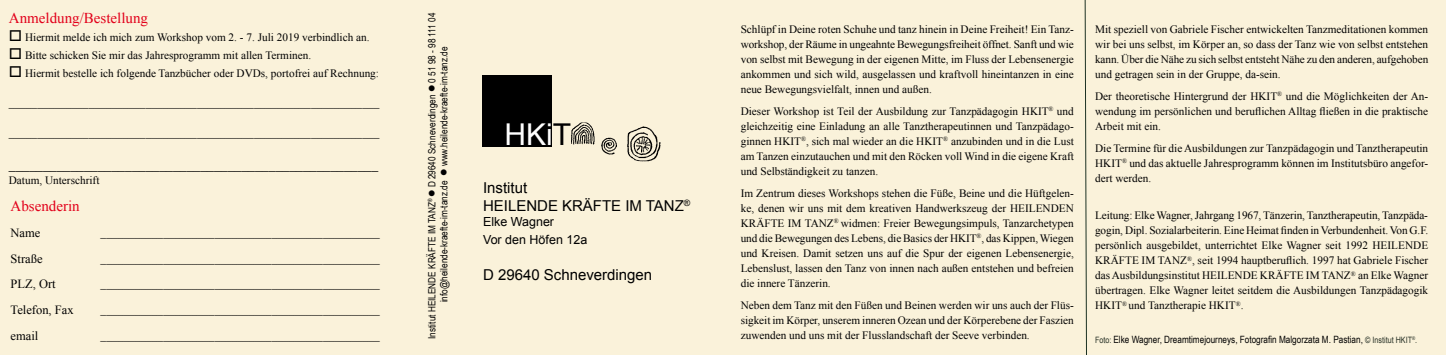
<style>
.page{position:relative;width:1446px;height:355px;background:#fff}
.page>*{position:absolute;margin:0;border:0;box-sizing:border-box;transform-origin:0 0}
.t1{font:30px "Arial";color:#fff}
.t2{font:15px "Arial Narrow";color:#000}
.t3{font:15px/18px "Arial";color:#000}
.t4{font:15px "Times New Roman";color:#e2001a}
.t5{font:12.5px "Arial Narrow";color:#000}
.t6{font:12.5px/25.6px "Times New Roman";color:#000}
.t7{font:12.5px/18px "Arial";color:#000}
.t8{font:11.25px/15px "Times New Roman";color:#000;text-align:justify}
.t9{font:10px/12px "Arial Narrow";color:#000;text-align:center}
.s1{color:#000}
.s2{font-size:8.75px;color:#273126}
</style>
<div class="page">
<div style="left:0;top:0;width:1446px;height:354px;background:#faf2da"></div>
<div style="left:482px;top:75px;width:70px;height:71px;background:#000"></div>
<img style="left:571px;top:122px;width:90px;height:39px">
<svg style="left:1084px;top:0;width:3px;height:354px"></svg>
<h2 class="t4" style="left:9px;top:8px;width:141px">Anmeldung/Bestellung</h2>
<p class="t8" style="left:9px;top:29px;width:362px">□ Hiermit melde ich mich zum Workshop vom 2. - 7. Juli 2019 verbindlich an.</p>
<p class="t8" style="left:9px;top:47px;width:304px">□ Bitte schicken Sie mir das Jahresprogramm mit allen Terminen.</p>
<p class="t8" style="left:9px;top:65px;width:372px">□ Hiermit bestelle ich folgende Tanzbücher oder DVDs, portofrei auf Rechnung:</p>
<p class="t5" style="left:9px;top:93px;width:372px">_________________________________________________________________</p>
<p class="t5" style="left:9px;top:123px;width:372px">_________________________________________________________________</p>
<h2 class="t2" style="left:9px;top:153px;width:371px">______________________________________________________</h2>
<p class="t8" style="left:9px;top:172px;width:92px">Datum, Unterschrift</p>
<h2 class="t4" style="left:11px;top:196px;width:71px">Absenderin</h2>
<p class="t6" style="left:11px;top:219px;width:31px">Name</p>
<p class="t6" style="left:11px;top:245px;width:47px">Straße<br>PLZ, Ort</p>
<p class="t5" style="left:101px;top:223px;width:281px">_________________________________________________</p>
<p class="t5" style="left:101px;top:274px;width:281px">_________________________________________________</p>
<p class="t6" style="left:11px;top:296px;width:65px">Telefon, Fax</p>
<p class="t5" style="left:101px;top:300px;width:281px">_________________________________________________</p>
<p class="t6" style="left:11px;top:322px;width:29px">email</p>
<p class="t9" style="left:425px;top:338px;width:327px;rotate:-90deg">Institut HEILENDE KRÄFTE IM TANZ<sup>®</sup> ● D 29640 Schneverdingen ● 0 51 98 - 98 111 04 info@heilende-kraefte-im-tanz.de ● www.heilende-kraefte-im-tanz.de</p>
<h1 class="t1" style="left:504px;top:114px;width:68px">HKi<span class="s1">T</span></h1>
<h2 class="t3" style="left:483px;top:179px;width:209px">Institut<br>HEILENDE KRÄFTE IM TANZ<sup>®</sup></h2>
<p class="t7" style="left:483px;top:212px;width:106px">Elke Wagner<br>Vor den Höfen 12a</p>
<h2 class="t3" style="left:483px;top:266px;width:171px">D 29640 Schneverdingen</h2>
<p class="t8" style="left:741px;top:21px;width:335px">Schlüpf in Deine roten Schuhe und tanz hinein in Deine Freiheit! Ein Tanz&shy;workshop, der Räume in ungeahnte Bewegungsfreiheit öffnet. Sanft und wie von selbst mit Bewegung in der eigenen Mitte, im Fluss der Lebensenergie ankommen und sich wild, ausgelassen und kraftvoll hineintanzen in eine neue Bewegungsvielfalt, innen und außen.</p>
<p class="t8" style="left:741px;top:103px;width:335px">Dieser Workshop ist Teil der Ausbildung zur Tanzpädagogin HKIT<sup>®</sup> und gleichzeitig eine Einladung an alle Tanztherapeutinnen und Tanzpädago&shy;ginnen HKIT<sup>®</sup>, sich mal wieder an die HKIT<sup>®</sup> anzubinden und in die Lust am Tanzen einzutauchen und mit den Röcken voll Wind in die eigene Kraft und Selbständigkeit zu tanzen.</p>
<p class="t8" style="left:741px;top:185px;width:335px">Im Zentrum dieses Workshops stehen die Füße, Beine und die Hüftgelen&shy;ke, denen wir uns mit dem kreativen Handwerkszeug der Heilenden Kräfte</p>
<p class="t8" style="left:741px;top:215px;width:335px;text-indent:47px">im TAnz <sup>®</sup> widmen: Freier Bewegungsimpuls, Tanzarchetypen und die Bewegungen des Lebens, die Basics der HKIT<sup>®</sup>, das Kippen, Wiegen und Kreisen. Damit setzen uns auf die Spur der eigenen Lebensenergie, Lebenslust, lassen den Tanz von innen nach außen entstehen und befreien die innere Tänzerin.</p>
<p class="t8" style="left:741px;top:297px;width:335px">Neben dem Tanz mit den Füßen und Beinen werden wir uns auch der Flüs&shy;sigkeit im Körper, unserem inneren Ozean und der Körperebene der Faszien zuwenden und uns mit der Flusslandschaft der Seeve verbinden.</p>
<p class="t8" style="left:1095px;top:21px;width:335px">Mit speziell von Gabriele Fischer entwickelten Tanzmeditationen kommen wir bei uns selbst, im Körper an, so dass der Tanz wie von selbst entstehen kann. Über die Nähe zu sich selbst entsteht Nähe zu den anderen, aufgehoben und getragen sein in der Gruppe, da-sein.</p>
<p class="t8" style="left:1095px;top:88px;width:335px">Der theoretische Hintergrund der HKIT<sup>®</sup> und die Möglichkeiten der An&shy;wendung im persönlichen und beruflichen Alltag fließen in die praktische Arbeit mit ein.</p>
<p class="t8" style="left:1095px;top:140px;width:335px">Die Termine für die Ausbildungen zur Tanzpädagogin und Tanztherapeutin HKIT<sup>®</sup> und das aktuelle Jahresprogramm können im Institutsbüro angefor&shy;dert werden.</p>
<p class="t8" style="left:1095px;top:207px;width:335px;text-align:left">Leitung: Elke Wagner, Jahrgang 1967, Tänzerin, Tanztherapeutin, Tanzpäda&shy;gogin, Dipl. Sozialarbeiterin. Eine Heimat finden in Verbundenheit. Von G.F. persönlich ausgebildet, unterrichtet Elke Wagner seit 1992 Heilende Kräfte</p>
<p class="t8" style="left:1095px;top:252px;width:335px;text-indent:47px">im Tanz <sup>®</sup>, seit 1994 hauptberuflich. 1997 hat Gabriele Fischer das Ausbildungsinstitut Heilende Kräfte</p>
<p class="t8" style="left:1095px;top:267px;width:335px;text-indent:211px">im Tanz <sup>®</sup> an Elke Wagner übertragen. Elke Wagner leitet seitdem die Ausbildungen Tanzpädagogik HKIT<sup>®</sup> und Tanztherapie HKIT<sup>®</sup>.</p>
<p class="t9" style="left:1095px;top:332px;width:323px"><span class="s2">Foto:</span> Elke Wagner, Dreamtimejourneys, Fotografin Malgorzata M. Pastian, <span class="s2">© Institut HKIT</span><sup>®</sup><span class="s2">.</span></p>
</div>
